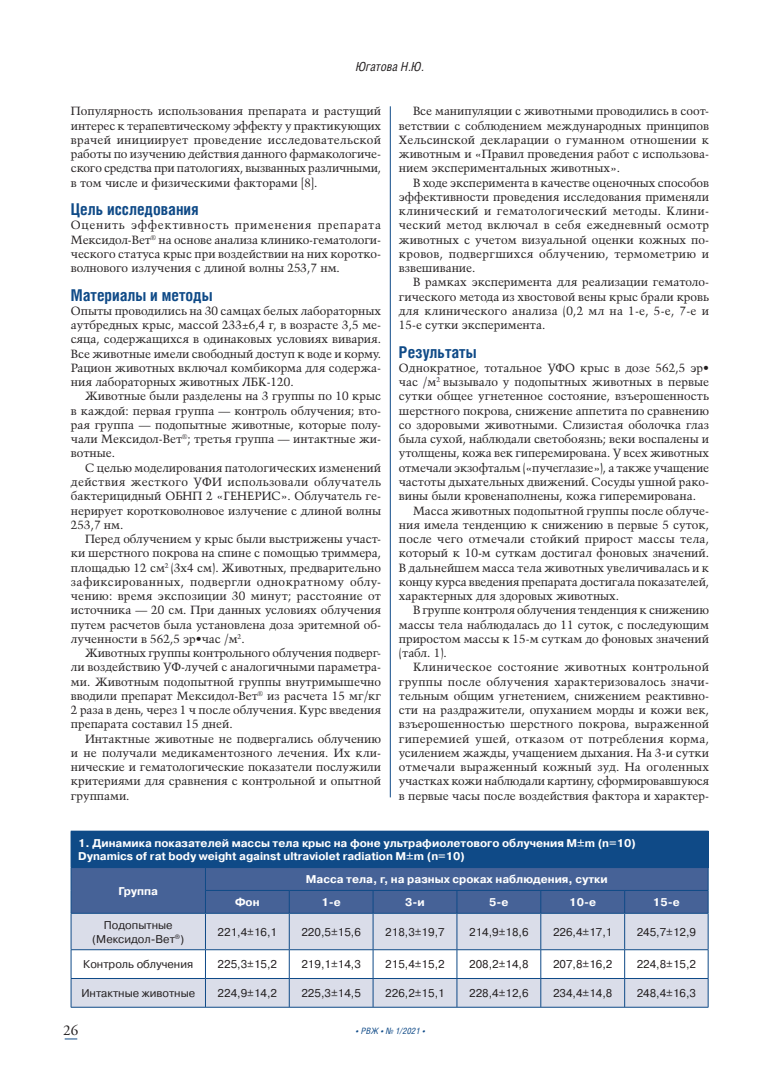
<style>
.page{position:relative;width:780px;height:1088px;background:#fff}
.page>*{position:absolute;margin:0;border:0;box-sizing:border-box;transform-origin:0 0}
.t1{font:700 16.25px "Helios Cond";color:#0f4a87}
.t2{font:15px "APC Garamond C";color:#231f20}
.t3{font:italic 12.5px "Helios Cond";color:#231f20}
.t4{font:11.88px/14.2px "Talisman";color:#231f20;text-align:justify}
.t5{font:11.25px/13.5px "Pragmatica C";color:#231f20;text-align:center}
.t6{font:700 11.25px/13.5px "Pragmatica C";color:#fff}
.t7{font:italic 8.75px "Helios Cond";letter-spacing:.02em;color:#0f4a87}
</style>
<div class="page">
<svg style="left:65px;top:1038px;width:12px;height:1px"></svg>
<div style="left:71px;top:831px;width:637px;height:36px;background:#0f4a87"></div>
<div style="left:72px;top:914px;width:635px;height:35px;background:#dadde9"></div>
<svg style="left:71px;top:867px;width:637px;height:46px;background:#426095"></svg>
<hr style="left:71px;top:913px;width:134px;height:1px;background:#0f4a87">
<hr style="left:71px;top:913px;width:1px;height:36px;background:#0f4a87">
<hr style="left:205px;top:913px;width:84px;height:1px;background:#0f4a87">
<hr style="left:205px;top:913px;width:1px;height:36px;background:#0f4a87">
<hr style="left:289px;top:913px;width:84px;height:1px;background:#0f4a87">
<hr style="left:289px;top:913px;width:1px;height:36px;background:#0f4a87">
<hr style="left:373px;top:913px;width:84px;height:1px;background:#0f4a87">
<hr style="left:373px;top:913px;width:1px;height:36px;background:#0f4a87">
<hr style="left:457px;top:913px;width:83px;height:1px;background:#0f4a87">
<hr style="left:456px;top:913px;width:1px;height:36px;background:#0f4a87">
<hr style="left:540px;top:913px;width:84px;height:1px;background:#0f4a87">
<hr style="left:540px;top:913px;width:1px;height:36px;background:#0f4a87">
<hr style="left:624px;top:913px;width:84px;height:1px;background:#0f4a87">
<hr style="left:624px;top:913px;width:1px;height:36px;background:#0f4a87">
<hr style="left:707px;top:913px;width:1px;height:36px;background:#0f4a87">
<hr style="left:71px;top:949px;width:134px;height:1px;background:#0f4a87">
<hr style="left:205px;top:949px;width:84px;height:1px;background:#0f4a87">
<hr style="left:289px;top:949px;width:84px;height:1px;background:#0f4a87">
<hr style="left:373px;top:949px;width:84px;height:1px;background:#0f4a87">
<hr style="left:457px;top:949px;width:83px;height:1px;background:#0f4a87">
<hr style="left:540px;top:949px;width:84px;height:1px;background:#0f4a87">
<hr style="left:624px;top:949px;width:84px;height:1px;background:#0f4a87">
<svg style="left:71px;top:950px;width:637px;height:57px"></svg>
<hr style="left:71px;top:1007px;width:637px;height:1px;background:#0f4a87">
<hr style="left:390px;top:106px;width:1px;height:691px;background:#0f4a87">
<p class="t3" style="left:356px;top:62px;width:70px">Югатова Н.Ю.</p>
<p class="t4" style="left:71px;top:105px;width:312px">Популярность использования препарата и растущий интерес к терапевтическому эффекту у практикующих врачей инициирует проведение исследовательской работы по изучению действия данного фармакологиче&shy;ского средства при патологиях, вызванных различными, в том числе и физическими факторами [8].</p>
<h1 class="t1" style="left:71px;top:204px;width:129px">Цель исследования</h1>
<p class="t4" style="left:71px;top:219px;width:312px">Оценить эффективность применения препарата Мексидол-Вет<sup>®</sup> на основе анализа клинико-гематологи&shy;ческого статуса крыс при воздействии на них коротко&shy;волнового излучения с длиной волны 253,7 нм.</p>
<h1 class="t1" style="left:71px;top:289px;width:143px">Материалы и методы</h1>
<p class="t4" style="left:71px;top:304px;width:312px">Опыты проводились на 30 самцах белых лабораторных аутбредных крыс, массой 233±6,4 г, в возрасте 3,5 ме&shy;сяца, содержащихся в одинаковых условиях вивария.<br>Все животные имели свободный доступ к воде и корму.<br>Рацион животных включал комбикорма для содержа&shy;ния лабораторных животных ЛБК-120.</p>
<p class="t4" style="left:71px;top:390px;width:312px;text-indent:14px">Животные были разделены на 3 группы по 10 крыс в каждой: первая группа — контроль облучения; вто&shy;рая группа — подопытные животные, которые полу&shy;чали Мексидол-Вет<sup>®</sup>; третья группа — интактные жи&shy;вотные.</p>
<p class="t4" style="left:71px;top:461px;width:312px;text-indent:14px">С целью моделирования патологических изменений действия жесткого УФИ использовали облучатель бактерицидный ОБНП 2 «ГЕНЕРИС». Облучатель ге&shy;нерирует коротковолновое излучение с длиной волны 253,7 нм.</p>
<p class="t4" style="left:71px;top:532px;width:312px;text-indent:14px">Перед облучением у крыс были выстрижены участ&shy;ки шерстного покрова на спине с помощью триммера, площадью 12 см<sup>2</sup> (3х4 см). Животных, предварительно зафиксированных, подвергли однократному облу&shy;чению: время экспозиции 30 минут; расстояние от источника — 20 см. При данных условиях облучения путем расчетов была установлена доза эритемной об&shy;лученности в 562,5 эр•час /м<sup>2</sup>.</p>
<p class="t4" style="left:71px;top:646px;width:312px;text-indent:14px">Животных группы контрольного облучения подверг&shy;ли воздействию УФ-лучей с аналогичными параметра&shy;ми. Животным подопытной группы внутримышечно вводили препарат Мексидол-Вет<sup>®</sup> из расчета 15 мг/кг 2 раза в день, через 1 ч после облучения. Курс введения препарата составил 15 дней.</p>
<p class="t4" style="left:71px;top:732px;width:312px;text-indent:14px">Интактные животные не подвергались облучению и не получали медикаментозного лечения. Их кли&shy;нические и гематологические показатели послужили критериями для сравнения с контрольной и опытной группами.</p>
<p class="t4" style="left:399px;top:105px;width:312px;text-indent:14px">Все манипуляции с животными проводились в соот&shy;ветствии с соблюдением международных принципов Хельсинской декларации о гуманном отношении к животным и «Правил проведения работ с использова&shy;нием экспериментальных животных».</p>
<p class="t4" style="left:399px;top:176px;width:312px;text-indent:14px">В ходе эксперимента в качестве оценочных способов эффективности проведения исследования применяли клинический и гематологический методы. Клини&shy;ческий метод включал в себя ежедневный осмотр животных с учетом визуальной оценки кожных по&shy;кровов, подвергшихся облучению, термометрию и взвешивание.</p>
<p class="t4" style="left:399px;top:276px;width:312px;text-indent:14px">В рамках эксперимента для реализации гематоло&shy;гического метода из хвостовой вены крыс брали кровь для клинического анализа (0,2 мл на 1-е, 5-е, 7-е и 15-е сутки эксперимента.</p>
<h1 class="t1" style="left:399px;top:346px;width:79px">Результаты</h1>
<p class="t4" style="left:399px;top:361px;width:312px">Однократное, тотальное УФО крыс в дозе 562,5 эр• час /м<sup>2</sup> вызывало у подопытных животных в первые сутки общее угнетенное состояние, взъерошенность шерстного покрова, снижение аппетита по сравнению со здоровыми животными. Слизистая оболочка глаз была сухой, наблюдали светобоязнь; веки воспалены и утолщены, кожа век гиперемирована. У всех животных отмечали экзофтальм («пучеглазие»), а также учащение частоты дыхательных движений. Сосуды ушной рако&shy;вины были кровенаполнены, кожа гиперемирована.</p>
<p class="t4" style="left:399px;top:504px;width:312px;text-indent:14px">Масса животных подопытной группы после облуче&shy;ния имела тенденцию к снижению в первые 5 суток, после чего отмечали стойкий прирост массы тела, который к 10-м суткам достигал фоновых значений.<br>В дальнейшем масса тела животных увеличивалась и к концу курса введения препарата достигала показателей, характерных для здоровых животных.</p>
<p class="t4" style="left:399px;top:604px;width:312px;text-indent:14px">В группе контроля облучения тенденция к снижению массы тела наблюдалась до 11 суток, с последующим приростом массы к 15-м суткам до фоновых значений (табл. 1).</p>
<p class="t4" style="left:399px;top:661px;width:312px;text-indent:14px">Клиническое состояние животных контрольной группы после облучения характеризовалось значи&shy;тельным общим угнетением, снижением реактивно&shy;сти на раздражители, опуханием морды и кожи век, взъерошенностью шерстного покрова, выраженной гиперемией ушей, отказом от потребления корма, усилением жажды, учащением дыхания. На 3-и сутки отмечали выраженный кожный зуд. На оголенных участках кожи наблюдали картину, сформировавшуюся в первые часы после воздействия фактора и характер-</p>
<p class="t6" style="left:78px;top:837px;width:559px">1. Динамика показателей массы тела крыс на фоне ультрафиолетового облучения М±m (n=10)<br>Dynamics of rat body weight against ultraviolet radiation М±m (n=10)</p>
<p class="t6" style="left:118px;top:885px;width:41px">Группа</p>
<p class="t6" style="left:306px;top:873px;width:303px">Масса тела, г, на разных сроках наблюдения, сутки</p>
<p class="t6" style="left:235px;top:896px;width:26px">Фон</p>
<p class="t6" style="left:321px;top:896px;width:21px">1-е</p>
<p class="t6" style="left:405px;top:896px;width:21px">3-и</p>
<p class="t6" style="left:489px;top:896px;width:21px">5-е</p>
<p class="t6" style="left:569px;top:896px;width:28px">10-е</p>
<p class="t6" style="left:653px;top:896px;width:28px">15-е</p>
<p class="t5" style="left:92px;top:918px;width:94px">Подопытные (Мексидол-Вет<sup>®</sup>)</p>
<p class="t5" style="left:218px;top:925px;width:61px">221,4±16,1</p>
<p class="t5" style="left:301px;top:925px;width:61px">220,5±15,6</p>
<p class="t5" style="left:385px;top:925px;width:61px">218,3±19,7</p>
<p class="t5" style="left:469px;top:925px;width:61px">214,9±18,6</p>
<p class="t5" style="left:553px;top:925px;width:61px">226,4±17,1</p>
<p class="t5" style="left:636px;top:925px;width:61px">245,7±12,9</p>
<p class="t5" style="left:83px;top:958px;width:111px">Контроль облучения</p>
<p class="t5" style="left:218px;top:958px;width:61px">225,3±15,2</p>
<p class="t5" style="left:301px;top:958px;width:61px">219,1±14,3</p>
<p class="t5" style="left:385px;top:958px;width:61px">215,4±15,2</p>
<p class="t5" style="left:469px;top:958px;width:61px">208,2±14,8</p>
<p class="t5" style="left:553px;top:958px;width:61px">207,8±16,2</p>
<p class="t5" style="left:636px;top:958px;width:61px">224,8±15,2</p>
<p class="t5" style="left:81px;top:986px;width:115px">Интактные животные</p>
<p class="t5" style="left:218px;top:986px;width:61px">224,9±14,2</p>
<p class="t5" style="left:301px;top:986px;width:61px">225,3±14,5</p>
<p class="t5" style="left:385px;top:986px;width:61px">226,2±15,1</p>
<p class="t5" style="left:469px;top:986px;width:61px">228,4±12,6</p>
<p class="t5" style="left:553px;top:986px;width:61px">234,4±14,8</p>
<p class="t5" style="left:636px;top:986px;width:61px">248,4±16,3</p>
<p class="t2" style="left:63px;top:1021px;width:16px">26</p>
<p class="t7" style="left:356px;top:1028px;width:70px">• РВЖ • № 1/2021 •</p>
</div>
